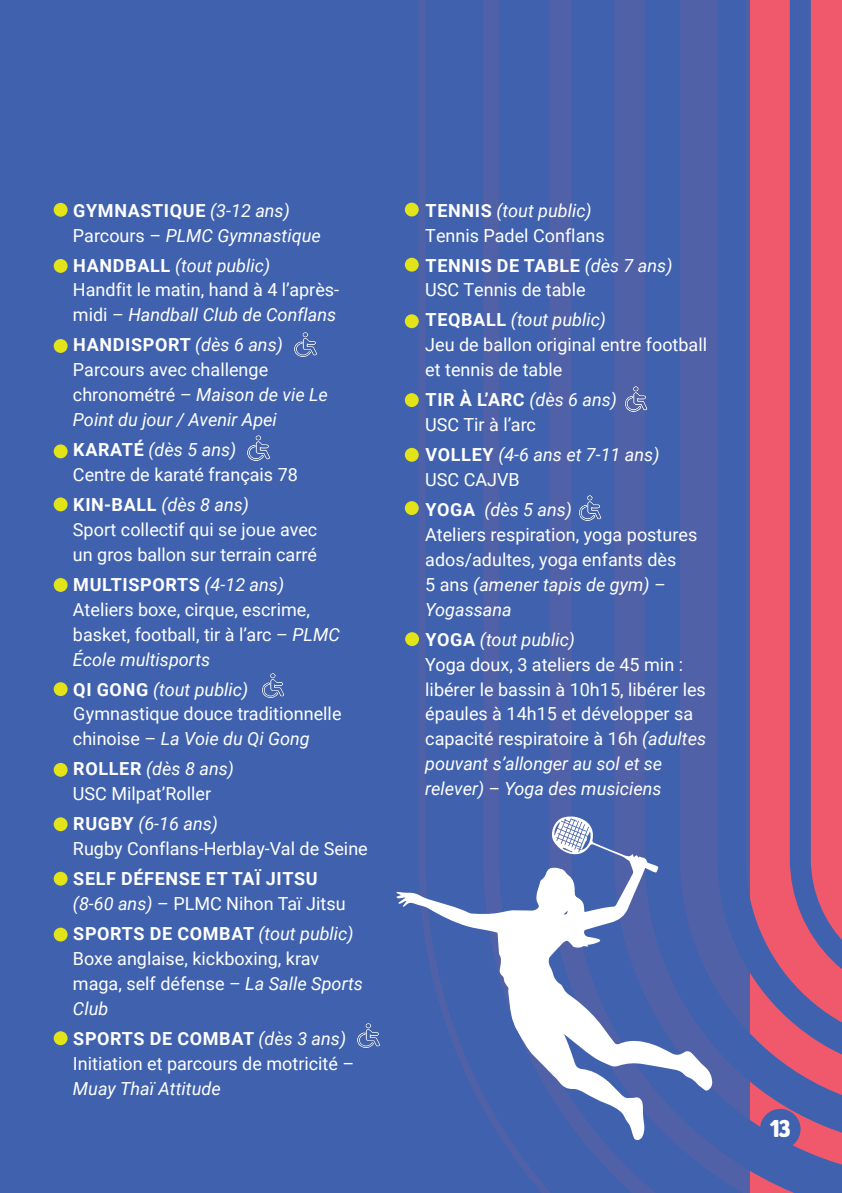
<style>
.page{position:relative;width:842px;height:1193px;background:#fff}
.page>*{position:absolute;margin:0;border:0;box-sizing:border-box;transform-origin:0 0}
.t1{font:24px "HWT Artz";color:#fff}
.t2{font:18px/24.8px "Roboto";color:#fff}
.t3{font:italic 18px/24.8px "Roboto";color:#fff}
.t4{font:700 18px "Roboto";letter-spacing:.035em;color:#fff}
.s1{font-weight:400;font-style:italic}
.s2{font-style:normal}
.s3{font-weight:700;font-style:normal}
.s4{font-style:italic}
.s5{font-weight:700}
</style>
<div class="page">
<svg style="left:749px;top:0;width:93px;height:1193px;background:#a95c86"></svg>
<div style="left:0;top:0;width:749px;height:1193px;background:#4062ae"></div>
<svg style="left:396px;top:816px;width:317px;height:324px"></svg>
<svg style="left:558px;top:819px;width:29px;height:30px"></svg>
<div style="left:54px;top:203px;width:14px;height:14px;background:#e2e318;border-radius:50%"></div>
<div style="left:54px;top:259px;width:14px;height:14px;background:#e2e318;border-radius:50%"></div>
<div style="left:54px;top:339px;width:14px;height:14px;background:#e2e318;border-radius:50%"></div>
<div style="left:54px;top:444px;width:14px;height:14px;background:#e2e318;border-radius:50%"></div>
<div style="left:54px;top:497px;width:14px;height:14px;background:#e2e318;border-radius:50%"></div>
<div style="left:54px;top:578px;width:14px;height:14px;background:#e2e318;border-radius:50%"></div>
<div style="left:54px;top:682px;width:14px;height:14px;background:#e2e318;border-radius:50%"></div>
<div style="left:54px;top:763px;width:14px;height:14px;background:#e2e318;border-radius:50%"></div>
<div style="left:54px;top:817px;width:14px;height:14px;background:#e2e318;border-radius:50%"></div>
<div style="left:54px;top:871px;width:14px;height:14px;background:#e2e318;border-radius:50%"></div>
<div style="left:54px;top:927px;width:14px;height:14px;background:#e2e318;border-radius:50%"></div>
<div style="left:54px;top:1031px;width:14px;height:14px;background:#e2e318;border-radius:50%"></div>
<div style="left:405px;top:632px;width:14px;height:14px;background:#e2e318;border-radius:50%"></div>
<div style="left:405px;top:501px;width:14px;height:14px;background:#e2e318;border-radius:50%"></div>
<div style="left:405px;top:448px;width:14px;height:14px;background:#e2e318;border-radius:50%"></div>
<div style="left:405px;top:393px;width:14px;height:14px;background:#e2e318;border-radius:50%"></div>
<div style="left:405px;top:314px;width:14px;height:14px;background:#e2e318;border-radius:50%"></div>
<div style="left:405px;top:258px;width:14px;height:14px;background:#e2e318;border-radius:50%"></div>
<div style="left:405px;top:203px;width:14px;height:13px;background:#e2e318;border-radius:50%"></div>
<img style="left:294px;top:332px;width:23px;height:26px">
<img style="left:247px;top:435px;width:23px;height:26px">
<img style="left:261px;top:673px;width:24px;height:26px">
<img style="left:357px;top:1023px;width:23px;height:26px">
<img style="left:619px;top:384px;width:29px;height:30px">
<img style="left:578px;top:495px;width:24px;height:26px">
<div style="left:760px;top:1108px;width:40px;height:41px;background:#4062ae;border-radius:50%"></div>
<div style="left:811px;top:0;width:31px;height:980px;background:#f0596c"></div>
<p class="t4" style="left:73px;top:198px;width:218px">GYMNASTIQUE <span class="s1">(3-12 ans)</span></p>
<p class="t3" style="left:73px;top:222px;width:249px"><span class="s2">Parcours –</span> PLMC Gymnastique</p>
<p class="t3" style="left:73px;top:252px;width:198px"><span class="s3">HANDBALL</span> (tout public)</p>
<p class="t2" style="left:73px;top:277px;width:268px">Handfit le matin, hand à 4 l’après&shy;midi – <span class="s4">Handball Club de Conflans</span></p>
<p class="t4" style="left:73px;top:332px;width:211px">HANDISPORT <span class="s1">(dès 6 ans)</span></p>
<p class="t3" style="left:73px;top:357px;width:256px"><span class="s2">Parcours avec challenge chronométré –</span> Maison de vie Le<br>Point du jour / Avenir Apei</p>
<p class="t3" style="left:73px;top:436px;width:164px"><span class="s3">KARATÉ</span> (dès 5 ans)</p>
<p class="t2" style="left:73px;top:461px;width:226px">Centre de karaté français 78</p>
<p class="t3" style="left:73px;top:491px;width:177px"><span class="s3">KIN-BALL</span> (dès 8 ans)</p>
<p class="t2" style="left:73px;top:516px;width:246px">Sport collectif qui se joue avec un gros ballon sur terrain carré</p>
<p class="t4" style="left:73px;top:572px;width:212px">MULTISPORTS <span class="s1">(4-12 ans)</span></p>
<p class="t2" style="left:73px;top:596px;width:268px">Ateliers boxe, cirque, escrime, basket, football, tir à l’arc – <span class="s4">PLMC<br>École multisports</span></p>
<p class="t2" style="left:73px;top:676px;width:270px"><span class="s5">QI GONG</span> <span class="s4">(tout public)<br></span>Gymnastique douce traditionnelle chinoise – <span class="s4">La Voie du Qi Gong</span></p>
<p class="t2" style="left:73px;top:756px;width:162px"><span class="s5">ROLLER</span> <span class="s4">(dès 8 ans)<br></span>USC Milpat’Roller</p>
<p class="t2" style="left:73px;top:811px;width:296px"><span class="s5">RUGBY</span> <span class="s4">(6-16 ans)<br></span>Rugby Conflans-Herblay-Val de Seine</p>
<p class="t4" style="left:73px;top:866px;width:246px">SELF DÉFENSE ET TAÏ JITSU</p>
<p class="t2" style="left:73px;top:890px;width:274px"><span class="s4">(8-60 ans)</span> – PLMC Nihon Taï Jitsu</p>
<p class="t4" style="left:73px;top:921px;width:282px">SPORTS DE COMBAT <span class="s1">(tout public)</span></p>
<p class="t2" style="left:73px;top:945px;width:291px">Boxe anglaise, kickboxing, krav maga, self défense – <span class="s4">La Salle Sports<br>Club</span></p>
<p class="t2" style="left:73px;top:1025px;width:283px"><span class="s5">SPORTS DE COMBAT</span> <span class="s4">(dès 3 ans)<br></span>Initiation et parcours de motricité –<br><span class="s4">Muay Thaï Attitude</span></p>
<p class="t3" style="left:425px;top:197px;width:168px"><span class="s3">TENNIS</span> (tout public)</p>
<p class="t2" style="left:425px;top:222px;width:181px">Tennis Padel Conflans</p>
<p class="t4" style="left:425px;top:252px;width:248px">TENNIS DE TABLE <span class="s1">(dès 7 ans)</span></p>
<p class="t2" style="left:425px;top:277px;width:162px">USC Tennis de table</p>
<p class="t3" style="left:425px;top:307px;width:182px"><span class="s3">TEQBALL</span> (tout public)</p>
<p class="t2" style="left:425px;top:332px;width:283px">Jeu de ballon original entre football et tennis de table</p>
<p class="t4" style="left:425px;top:387px;width:193px">TIR À L’ARC <span class="s1">(dès 6 ans)</span></p>
<p class="t2" style="left:425px;top:412px;width:112px">USC Tir à l’arc</p>
<p class="t3" style="left:425px;top:442px;width:235px"><span class="s3">VOLLEY</span> (4-6 ans et 7-11 ans)</p>
<p class="t2" style="left:425px;top:466px;width:96px">USC CAJVB</p>
<p class="t3" style="left:425px;top:496px;width:148px"><span class="s3">YOGA</span> (dès 5 ans)</p>
<p class="t2" style="left:425px;top:521px;width:273px">Ateliers respiration, yoga postures ados/adultes, yoga enfants dès<br>5 ans <span class="s4">(amener tapis de gym) –<br>Yogassana</span></p>
<p class="t3" style="left:425px;top:626px;width:151px"><span class="s3">YOGA</span> (tout public)</p>
<p class="t2" style="left:425px;top:651px;width:282px">Yoga doux, 3 ateliers de 45 min : libérer le bassin à 10h15, libérer les épaules à 14h15 et développer sa capacité respiratoire à 16h <span class="s4">(adultes pouvant s’allonger au sol et se relever) – Yoga des musiciens</span></p>
<h1 class="t1" style="left:770px;top:1116px;width:22px">13</h1>
</div>
